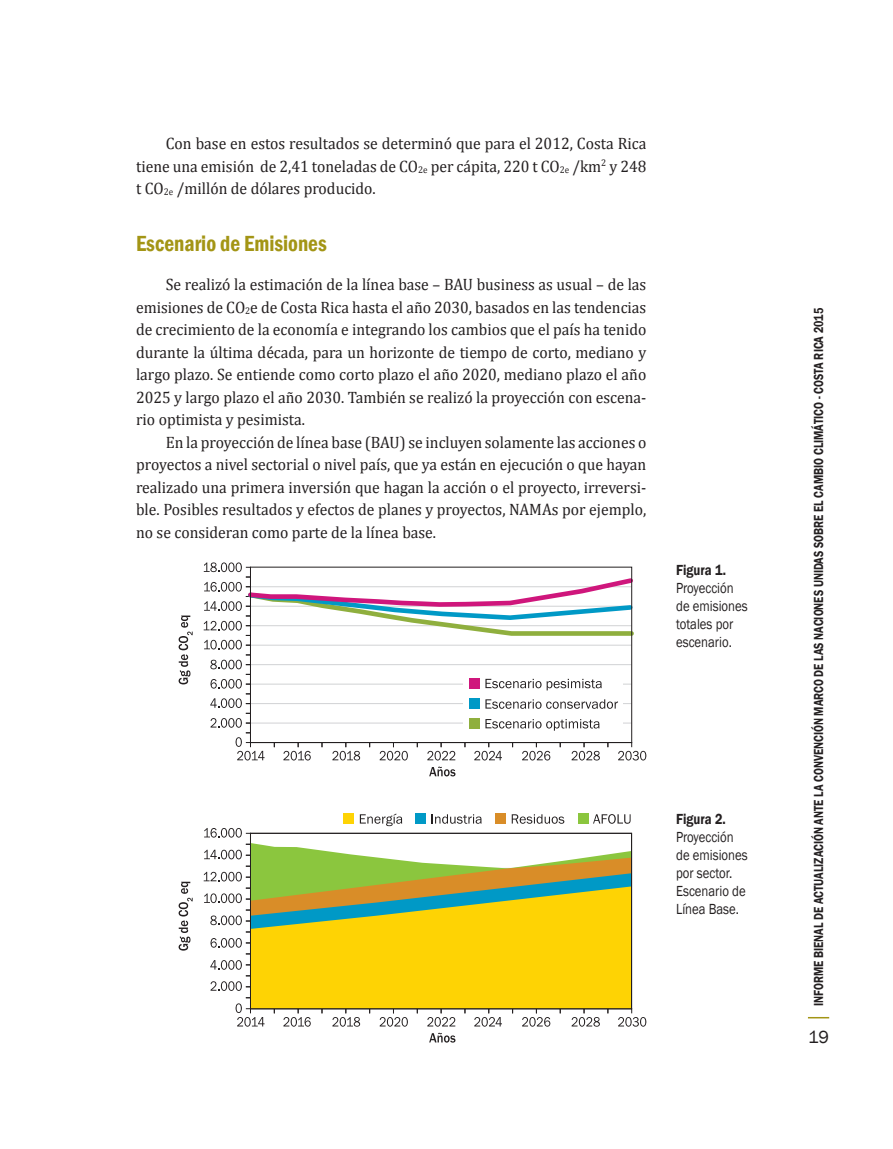
<style>
.page{position:relative;width:893px;height:1149px;background:#fff}
.page>*{position:absolute;margin:0;border:0;box-sizing:border-box;transform-origin:0 0}
.subtitulo1{font:600 condensed 22.5px "Franklin Gothic";color:#a39515;scale:.95 1}
.t1{font:18px "Franklin Gothic";color:#231f20}
.texto{font:16.5px/22.5px "Cambria";color:#231f20;text-align:justify;scale:.95 1}
.figuras-piesdefigura{font:15px/18px "Franklin Gothic";color:#231f20;scale:.85 1}
.t2{font:600 13.5px "Franklin Gothic";color:#231f20;scale:.8 1}
.s1{font-size:9.6px}
.s2{font-weight:600}
</style>
<div class="page">
<hr style="left:808px;top:1016px;width:21px;height:2px;background:#a39515">
<hr style="left:250px;top:722px;width:382px;height:1px;background:#d1d2d4">
<hr style="left:250px;top:703px;width:382px;height:1px;background:#d1d2d4">
<hr style="left:250px;top:683px;width:382px;height:1px;background:#d1d2d4">
<hr style="left:250px;top:664px;width:382px;height:1px;background:#d1d2d4">
<svg style="left:211px;top:718px;width:31px;height:9px"></svg>
<svg style="left:210px;top:698px;width:32px;height:9px"></svg>
<div style="left:245px;top:722px;width:6px;height:11px;border:1px solid #231f20"></div>
<svg style="left:211px;top:679px;width:31px;height:9px"></svg>
<div style="left:245px;top:683px;width:6px;height:11px;border:1px solid #231f20"></div>
<svg style="left:210px;top:659px;width:32px;height:10px"></svg>
<div style="left:245px;top:644px;width:6px;height:11px;border:1px solid #231f20"></div>
<svg style="left:236px;top:737px;width:29px;height:23px"></svg>
<svg style="left:179px;top:615px;width:14px;height:69px"></svg>
<svg style="left:429px;top:766px;width:26px;height:10px"></svg>
<svg style="left:332px;top:750px;width:28px;height:10px"></svg>
<svg style="left:283px;top:750px;width:28px;height:10px"></svg>
<div style="left:250px;top:742px;width:25px;height:5px;border:1px solid #231f20"></div>
<div style="left:274px;top:742px;width:25px;height:5px;border:1px solid #231f20"></div>
<div style="left:298px;top:742px;width:24px;height:5px;border:1px solid #231f20"></div>
<div style="left:322px;top:742px;width:24px;height:5px;border:1px solid #231f20"></div>
<div style="left:345px;top:742px;width:25px;height:5px;border:1px solid #231f20"></div>
<div style="left:369px;top:742px;width:25px;height:5px;border:1px solid #231f20"></div>
<svg style="left:380px;top:750px;width:28px;height:10px"></svg>
<div style="left:393px;top:742px;width:25px;height:5px;border:1px solid #231f20"></div>
<div style="left:417px;top:742px;width:24px;height:5px;border:1px solid #231f20"></div>
<svg style="left:427px;top:750px;width:28px;height:10px"></svg>
<div style="left:441px;top:742px;width:24px;height:5px;border:1px solid #231f20"></div>
<div style="left:465px;top:742px;width:24px;height:5px;border:1px solid #231f20"></div>
<svg style="left:474px;top:750px;width:28px;height:10px"></svg>
<div style="left:488px;top:742px;width:25px;height:5px;border:1px solid #231f20"></div>
<div style="left:512px;top:742px;width:25px;height:5px;border:1px solid #231f20"></div>
<svg style="left:522px;top:750px;width:28px;height:10px"></svg>
<div style="left:536px;top:742px;width:25px;height:5px;border:1px solid #231f20"></div>
<div style="left:560px;top:742px;width:24px;height:5px;border:1px solid #231f20"></div>
<svg style="left:572px;top:750px;width:28px;height:10px"></svg>
<svg style="left:618px;top:750px;width:28px;height:10px"></svg>
<div style="left:584px;top:742px;width:24px;height:5px;border:1px solid #231f20"></div>
<div style="left:607px;top:742px;width:25px;height:5px;border:1px solid #231f20"></div>
<div style="left:463px;top:673px;width:160px;height:60px;background:#fff"></div>
<div style="left:469px;top:718px;width:11px;height:11px;background:#8faf3e"></div>
<svg style="left:485px;top:719px;width:114px;height:11px"></svg>
<div style="left:469px;top:698px;width:11px;height:11px;background:#0099c6"></div>
<svg style="left:485px;top:699px;width:133px;height:9px"></svg>
<div style="left:469px;top:677px;width:11px;height:11px;background:#cf167c"></div>
<svg style="left:485px;top:678px;width:117px;height:12px"></svg>
<svg style="left:204px;top:562px;width:430px;height:87px"></svg>
<div style="left:250px;top:566px;width:382px;height:176px;border:1px solid #231f20"></div>
<svg style="left:211px;top:981px;width:31px;height:9px"></svg>
<svg style="left:210px;top:960px;width:32px;height:9px"></svg>
<div style="left:245px;top:997px;width:6px;height:11px;border:1px solid #231f20"></div>
<svg style="left:211px;top:938px;width:31px;height:9px"></svg>
<div style="left:245px;top:931px;width:6px;height:12px;border:1px solid #231f20"></div>
<svg style="left:210px;top:915px;width:32px;height:9px"></svg>
<div style="left:245px;top:920px;width:6px;height:12px;border:1px solid #231f20"></div>
<div style="left:245px;top:909px;width:6px;height:12px;border:1px solid #231f20"></div>
<svg style="left:204px;top:893px;width:38px;height:9px"></svg>
<svg style="left:204px;top:871px;width:38px;height:10px"></svg>
<svg style="left:204px;top:849px;width:38px;height:10px"></svg>
<svg style="left:204px;top:828px;width:38px;height:9px"></svg>
<svg style="left:236px;top:1003px;width:29px;height:23px"></svg>
<svg style="left:179px;top:881px;width:14px;height:69px"></svg>
<svg style="left:429px;top:1032px;width:26px;height:10px"></svg>
<svg style="left:332px;top:1017px;width:28px;height:9px"></svg>
<svg style="left:283px;top:1017px;width:28px;height:9px"></svg>
<div style="left:250px;top:1007px;width:25px;height:6px;border:1px solid #231f20"></div>
<div style="left:274px;top:1007px;width:25px;height:6px;border:1px solid #231f20"></div>
<div style="left:298px;top:1007px;width:24px;height:6px;border:1px solid #231f20"></div>
<div style="left:322px;top:1007px;width:24px;height:6px;border:1px solid #231f20"></div>
<div style="left:345px;top:1007px;width:25px;height:6px;border:1px solid #231f20"></div>
<div style="left:369px;top:1007px;width:25px;height:6px;border:1px solid #231f20"></div>
<svg style="left:380px;top:1017px;width:28px;height:9px"></svg>
<div style="left:393px;top:1007px;width:25px;height:6px;border:1px solid #231f20"></div>
<div style="left:417px;top:1007px;width:24px;height:6px;border:1px solid #231f20"></div>
<svg style="left:427px;top:1017px;width:28px;height:9px"></svg>
<div style="left:441px;top:1007px;width:24px;height:6px;border:1px solid #231f20"></div>
<div style="left:465px;top:1007px;width:24px;height:6px;border:1px solid #231f20"></div>
<svg style="left:474px;top:1017px;width:28px;height:9px"></svg>
<div style="left:488px;top:1007px;width:25px;height:6px;border:1px solid #231f20"></div>
<div style="left:512px;top:1007px;width:25px;height:6px;border:1px solid #231f20"></div>
<svg style="left:522px;top:1017px;width:28px;height:9px"></svg>
<div style="left:536px;top:1007px;width:25px;height:6px;border:1px solid #231f20"></div>
<div style="left:560px;top:1007px;width:24px;height:6px;border:1px solid #231f20"></div>
<svg style="left:572px;top:1017px;width:28px;height:9px"></svg>
<svg style="left:618px;top:1017px;width:28px;height:9px"></svg>
<div style="left:584px;top:1007px;width:24px;height:6px;border:1px solid #231f20"></div>
<div style="left:607px;top:1007px;width:25px;height:6px;border:1px solid #231f20"></div>
<svg style="left:252px;top:843px;width:378px;height:14px"></svg>
<svg style="left:252px;top:857px;width:378px;height:16px;fill:#8bc63e"></svg>
<svg style="left:252px;top:873px;width:378px;height:13px;background:#97a747"></svg>
<svg style="left:252px;top:886px;width:378px;height:120px;background:#e1c81a"></svg>
<div style="left:250px;top:832px;width:382px;height:176px;border:1px solid #231f20"></div>
<div style="left:343px;top:813px;width:11px;height:11px;background:#fed304"></div>
<svg style="left:360px;top:813px;width:42px;height:12px"></svg>
<div style="left:415px;top:813px;width:11px;height:11px;background:#0099c6"></div>
<svg style="left:432px;top:814px;width:50px;height:9px"></svg>
<div style="left:495px;top:813px;width:11px;height:11px;background:#d98d28"></div>
<svg style="left:512px;top:814px;width:52px;height:9px"></svg>
<div style="left:578px;top:813px;width:11px;height:11px;background:#8bc63e"></div>
<svg style="left:593px;top:814px;width:38px;height:9px"></svg>
<p class="texto" style="left:136px;top:132px;width:539px;text-indent:30px">Con base en estos resultados se determinó que para el 2012, Costa Rica tiene una emisión de 2,41 toneladas de CO<span class="s1">2e</span> per cápita, 220 t CO<span class="s1">2e</span> /km<sup>2</sup> y 248 t CO<span class="s1">2e</span> /millón de dólares producido.</p>
<p class="subtitulo1" style="left:136px;top:228px;width:202px">Escenario de Emisiones</p>
<p class="texto" style="left:136px;top:273px;width:539px;text-indent:30px">Se realizó la estimación de la línea base – BAU business as usual – de las emisiones de CO<span class="s1">2</span>e de Costa Rica hasta el año 2030, basados en las tendencias de crecimiento de la economía e integrando los cambios que el país ha tenido durante la última década, para un horizonte de tiempo de corto, mediano y largo plazo. Se entiende como corto plazo el año 2020, mediano plazo el año 2025 y largo plazo el año 2030. También se realizó la proyección con escena&shy;rio optimista y pesimista.</p>
<p class="texto" style="left:136px;top:430px;width:539px;text-indent:30px">En la proyección de línea base (BAU) se incluyen solamente las acciones o proyectos a nivel sectorial o nivel país, que ya están en ejecución o que hayan realizado una primera inversión que hagan la acción o el proyecto, irreversi&shy;ble. Posibles resultados y efectos de planes y proyectos, NAMAs por ejemplo, no se consideran como parte de la línea base.</p>
<p class="figuras-piesdefigura" style="left:676px;top:561px;width:86px"><span class="s2">Figura 1.<br></span>Proyección de emisiones totales por escenario.</p>
<p class="figuras-piesdefigura" style="left:676px;top:810px;width:86px"><span class="s2">Figura 2.<br></span>Proyección de emisiones por sector.<br>Escenario de<br>Línea Base.</p>
<p class="t2" style="left:810px;top:1005px;width:873px;rotate:-90deg">INFORME BIENAL DE ACTUALIZACIÓN ANTE LA CONVENCIÓN MARCO DE LAS NACIONES UNIDAS SOBRE EL CAMBIO CLIMÁTICO - COSTA RICA 2015</p>
<p class="t1" style="left:808px;top:1025px;width:22px">19</p>
</div>
